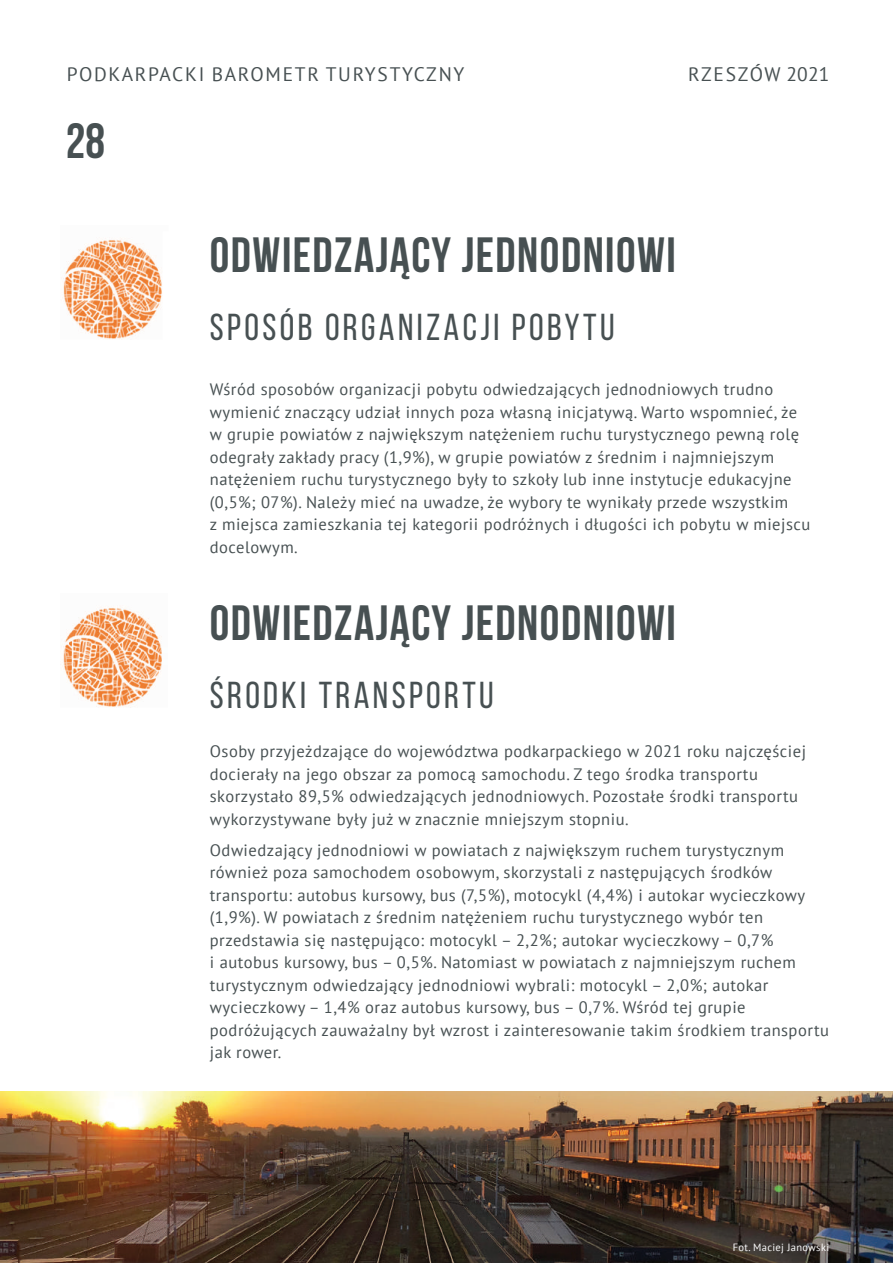
<style>
.page{position:relative;width:893px;height:1263px;background:#fff}
.page>*{position:absolute;margin:0;border:0;box-sizing:border-box;transform-origin:0 0}
.t1{font:700 49.5px "Bebas Neue";letter-spacing:.03em;color:#475052}
.t2{font:37.5px "Bebas Neue";letter-spacing:.09em;color:#475052}
.t3{font:19.5px "PT Sans";letter-spacing:.09em;color:#475052}
.t4{font:19.5px "PT Sans";letter-spacing:.065em;color:#475052}
.t5{font:16.5px/22.5px "PT Sans";letter-spacing:.03em;color:#475052}
.t6{font:10.5px "PT Sans";letter-spacing:.03em;color:#fff}
</style>
<div class="page">
<img style="left:62px;top:237px;width:100px;height:103px">
<img style="left:60px;top:606px;width:102px;height:102px">
<img style="left:0;top:1091px;width:893px;height:172px">
<p class="t3" style="left:67px;top:61px;width:399px">PODKARPACKI BAROMETR TURYSTYCZNY</p>
<p class="t4" style="left:688px;top:61px;width:143px">rzeszów 2021</p>
<h1 class="t1" style="left:66px;top:114px;width:41px">28</h1>
<h1 class="t1" style="left:210px;top:228px;width:468px">ODWIEDZAJĄCY JEDNODNIOWI</h1>
<h2 class="t2" style="left:210px;top:307px;width:406px">SPOSÓB ORGANIZACJI POBYTU</h2>
<p class="t5" style="left:210px;top:378px;width:602px">Wśród sposobów organizacji pobytu odwiedzających jednodniowych trudno wymienić znaczący udział innych poza własną inicjatywą. Warto wspomnieć, że w grupie powiatów z największym natężeniem ruchu turystycznego pewną rolę odegrały zakłady pracy (1,9%), w grupie powiatów z średnim i najmniejszym natężeniem ruchu turystycznego były to szkoły lub inne instytucje edukacyjne (0,5%; 07%). Należy mieć na uwadze, że wybory te wynikały przede wszystkim<br>z miejsca zamieszkania tej kategorii podróżnych i długości ich pobytu w miejscu docelowym.</p>
<h1 class="t1" style="left:210px;top:596px;width:468px">ODWIEDZAJĄCY JEDNODNIOWI</h1>
<h2 class="t2" style="left:210px;top:675px;width:285px">ŚRODKI TRANSPORTU</h2>
<p class="t5" style="left:210px;top:740px;width:598px">Osoby przyjeżdzające do województwa podkarpackiego w 2021 roku najczęściej docierały na jego obszar za pomocą samochodu. Z tego środka transportu skorzystało 89,5% odwiedzających jednodniowych. Pozostałe środki transportu wykorzystywane były już w znacznie mniejszym stopniu.</p>
<p class="t5" style="left:210px;top:838px;width:621px">Odwiedzający jednodniowi w powiatach z największym ruchem turystycznym również poza samochodem osobowym, skorzystali z następujących środków transportu: autobus kursowy, bus (7,5%), motocykl (4,4%) i autokar wycieczkowy (1,9%). W powiatach z średnim natężeniem ruchu turystycznego wybór ten przedstawia się następująco: motocykl – 2,2%; autokar wycieczkowy – 0,7%<br>i autobus kursowy, bus – 0,5%. Natomiast w powiatach z najmniejszym ruchem turystycznym odwiedzający jednodniowi wybrali: motocykl – 2,0%; autokar wycieczkowy – 1,4% oraz autobus kursowy, bus – 0,7%. Wśród tej grupie podróżujących zauważalny był wzrost i zainteresowanie takim środkiem transportu jak rower.</p>
<p class="t6" style="left:733px;top:1240px;width:98px">Fot. Maciej Janowski</p>
</div>
